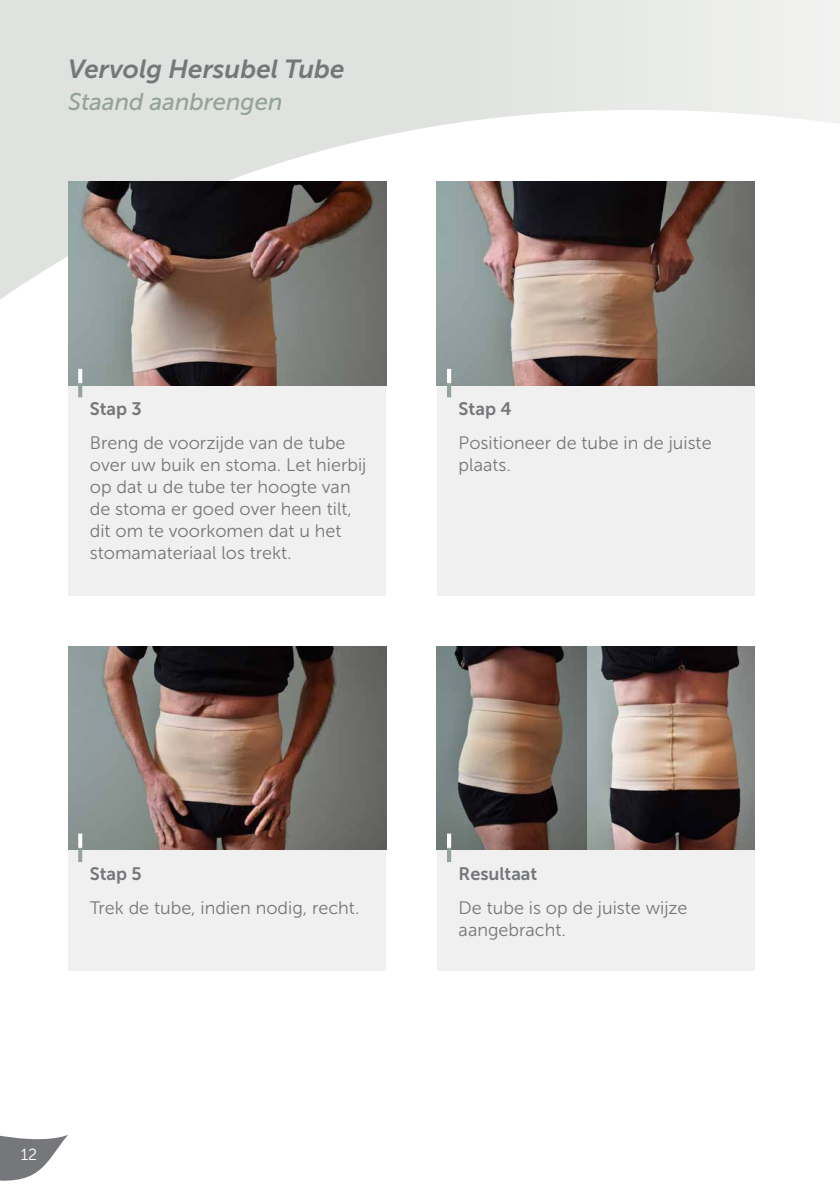
<style>
.page{position:relative;width:840px;height:1191px;background:#fff}
.page>*{position:absolute;margin:0;border:0;box-sizing:border-box;transform-origin:0 0}
.t1{font:italic 26px "Museo Sans 700";color:#76777a}
.t2{font:italic 24px "Museo Sans 500";color:#93a396}
.t3{font:18px/22px "Museo Sans 300";color:#76777a}
.t4{font:18px "Museo Sans 700";color:#76777a}
.t5{font:16px "Museo Sans 300";color:#fff}
</style>
<div class="page">
<svg style="left:0;top:0;width:839px;height:517px"></svg>
<div style="left:68px;top:385px;width:318px;height:210px;background:#eff0ef"></div>
<div style="left:68px;top:849px;width:318px;height:121px;background:#eff0ef"></div>
<div style="left:436px;top:385px;width:318px;height:210px;background:#eff0ef"></div>
<div style="left:436px;top:849px;width:318px;height:121px;background:#eff0ef"></div>
<img style="left:68px;top:181px;width:318px;height:204px">
<img style="left:68px;top:646px;width:318px;height:203px">
<img style="left:436px;top:181px;width:318px;height:204px">
<img style="left:436px;top:646px;width:318px;height:203px">
<svg style="left:78px;top:383px;width:4px;height:14px"></svg>
<svg style="left:78px;top:369px;width:4px;height:14px"></svg>
<svg style="left:78px;top:848px;width:4px;height:14px"></svg>
<svg style="left:78px;top:833px;width:4px;height:15px"></svg>
<hr style="left:447px;top:383px;width:4px;height:14px;background:#93a396">
<hr style="left:447px;top:369px;width:4px;height:14px;background:#fff">
<hr style="left:447px;top:848px;width:4px;height:14px;background:#93a396">
<hr style="left:447px;top:833px;width:4px;height:15px;background:#fff">
<svg style="left:0;top:1135px;width:68px;height:46px"></svg>
<h1 class="t1" style="left:68px;top:54px;width:278px">Vervolg Hersubel Tube</h1>
<h2 class="t2" style="left:68px;top:88px;width:216px">Staand aanbrengen</h2>
<p class="t4" style="left:90px;top:399px;width:54px">Stap 3</p>
<p class="t3" style="left:90px;top:432px;width:278px">Breng de voorzijde van de tube over uw buik en stoma. Let hierbij op dat u de tube ter hoogte van de stoma er goed over heen tilt, dit om te voorkomen dat u het stomamateriaal los trekt.</p>
<p class="t4" style="left:458px;top:399px;width:54px">Stap 4</p>
<p class="t3" style="left:458px;top:432px;width:254px">Positioneer de tube in de juiste plaats.</p>
<p class="t4" style="left:90px;top:863px;width:53px">Stap 5</p>
<p class="t3" style="left:90px;top:896px;width:271px">Trek de tube, indien nodig, recht.</p>
<p class="t5" style="left:21px;top:1146px;width:18px">12</p>
<p class="t4" style="left:458px;top:863px;width:80px">Resultaat</p>
<p class="t3" style="left:458px;top:896px;width:230px">De tube is op de juiste wijze aangebracht.</p>
</div>
